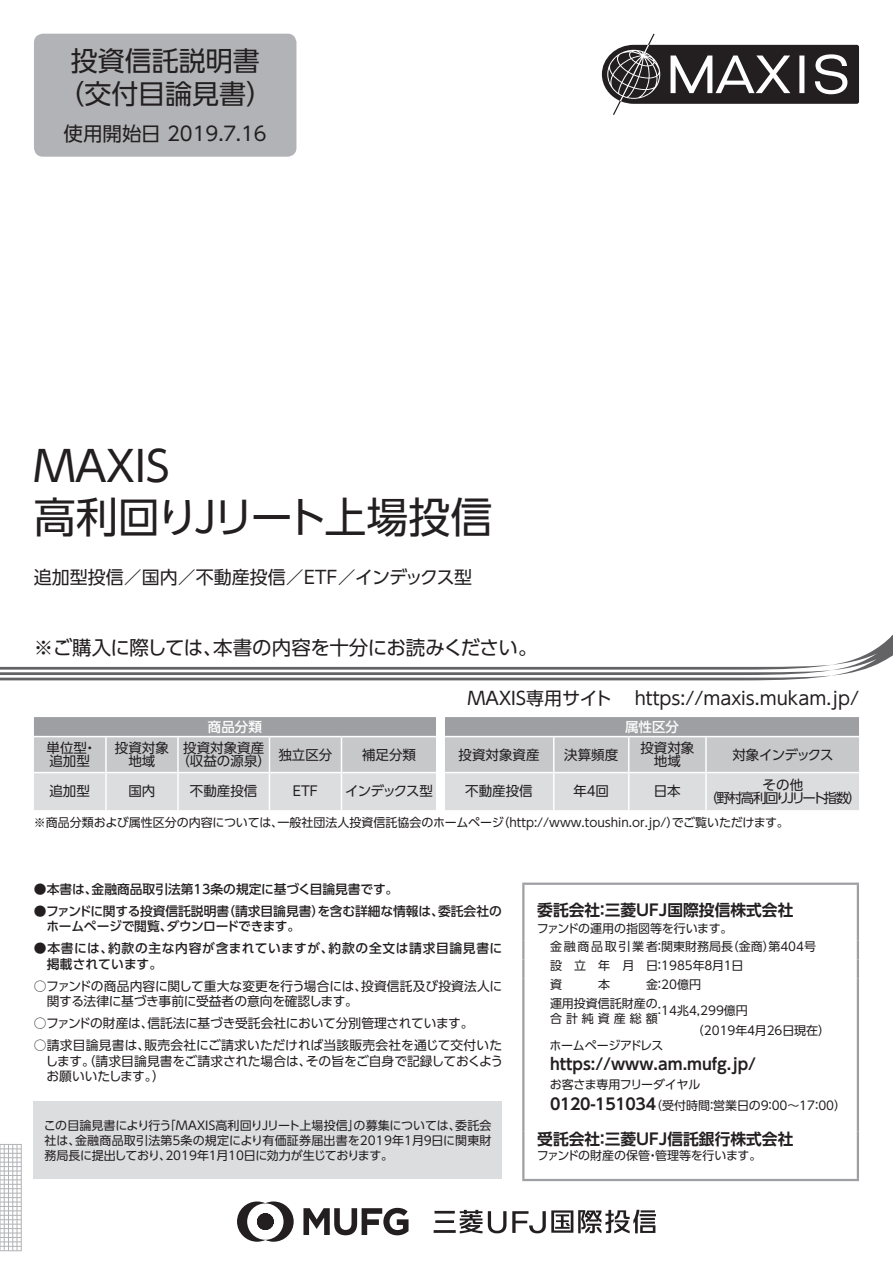
<style>
.page{position:relative;width:893px;height:1263px;background:#fff}
.page>*{position:absolute;margin:0;border:0;box-sizing:border-box;transform-origin:0 0}
.t1{font:42px/51px "UD Shin Go Pro";letter-spacing:-.095em;color:#231f20}
.t2{font:27px/33px "UD Shin Go Pro";color:#231f20;text-align:center}
.t3{font:19.5px "UD Shin Go Pro";letter-spacing:-.025em;color:#231f20}
.t4{font:19.5px "UD Shin Go Pro";letter-spacing:-.005em;color:#231f20}
.t5{font:18px "UD Shin Go Pro";color:#231f20}
.t6{font:700 15.75px "UD Shin Go Pro De";color:#231f20}
.t7{font:13.5px/13.5px "UD Shin Go Pro";color:#231f20;text-align:center}
.t8{font:13.5px/13.5px "UD Shin Go Pro";letter-spacing:-.1em;color:#231f20;text-align:center}
.t9{font:500 13.5px "UD Shin Go Pro";color:#fff}
.t10{font:13.5px "UD Shin Go Pro";letter-spacing:-.06em;color:#231f20}
.t11{font:13.5px "UD Shin Go Pro";letter-spacing:-.065em;color:#231f20}
.t12{font:12.75px/15.8px "UD Shin Go Pro";letter-spacing:-.01em;color:#231f20}
.t13{font:500 12.75px/15.8px "UD Shin Go Pro";color:#231f20}
.t14{font:500 12.75px/15.8px "UD Shin Go Pro";letter-spacing:.045em;color:#231f20}
.t15{font:12px/18.8px "UD Shin Go Pro";color:#231f20}
.t16{font:12px "UD Shin Go Pro";letter-spacing:-.03em;color:#231f20}
.t17{font:12px "UD Shin Go Pro";letter-spacing:.335em;color:#231f20}
.s1{font-family:"UD Shin Go Pro De";font-weight:700;font-size:15.75px}
</style>
<div class="page">
<svg style="left:0;top:635px;width:893px;height:45px"></svg>
<div style="left:35px;top:35px;width:260px;height:120px;background:#b2b3b7;border-radius:8px"></div>
<div style="left:34px;top:34px;width:262px;height:123px;border:3px solid #b2b3b7;border-radius:8px"></div>
<svg style="left:34px;top:717px;width:825px;height:93px;background:#c8c9cb"></svg>
<hr style="left:34px;top:736px;width:72px;height:1px;background:#fff">
<hr style="left:106px;top:736px;width:72px;height:1px;background:#fff">
<hr style="left:105px;top:737px;width:2px;height:35px;background:#fff">
<hr style="left:178px;top:736px;width:91px;height:1px;background:#fff">
<hr style="left:177px;top:737px;width:2px;height:35px;background:#fff">
<hr style="left:269px;top:736px;width:72px;height:1px;background:#fff">
<hr style="left:269px;top:737px;width:1px;height:35px;background:#fff">
<hr style="left:341px;top:736px;width:95px;height:1px;background:#fff">
<hr style="left:341px;top:737px;width:1px;height:35px;background:#fff">
<hr style="left:445px;top:736px;width:109px;height:1px;background:#fff">
<hr style="left:554px;top:736px;width:75px;height:1px;background:#fff">
<hr style="left:553px;top:737px;width:1px;height:35px;background:#fff">
<hr style="left:629px;top:736px;width:77px;height:1px;background:#fff">
<hr style="left:628px;top:737px;width:1px;height:35px;background:#fff">
<hr style="left:706px;top:736px;width:153px;height:1px;background:#fff">
<hr style="left:705px;top:737px;width:2px;height:35px;background:#fff">
<hr style="left:34px;top:772px;width:72px;height:1px;background:#fff">
<hr style="left:106px;top:772px;width:72px;height:1px;background:#fff">
<hr style="left:105px;top:773px;width:2px;height:37px;background:#fff">
<hr style="left:178px;top:772px;width:91px;height:1px;background:#fff">
<hr style="left:177px;top:773px;width:2px;height:37px;background:#fff">
<hr style="left:269px;top:772px;width:72px;height:1px;background:#fff">
<hr style="left:269px;top:773px;width:1px;height:37px;background:#fff">
<hr style="left:341px;top:772px;width:95px;height:1px;background:#fff">
<hr style="left:341px;top:773px;width:1px;height:37px;background:#fff">
<hr style="left:445px;top:772px;width:109px;height:1px;background:#fff">
<hr style="left:554px;top:772px;width:75px;height:1px;background:#fff">
<hr style="left:553px;top:773px;width:1px;height:37px;background:#fff">
<hr style="left:629px;top:772px;width:77px;height:1px;background:#fff">
<hr style="left:628px;top:773px;width:1px;height:37px;background:#fff">
<hr style="left:706px;top:772px;width:153px;height:1px;background:#fff">
<hr style="left:705px;top:773px;width:2px;height:37px;background:#fff">
<div style="left:34px;top:1101px;width:468px;height:78px;background:#dcdddf"></div>
<svg style="left:303px;top:1208px;width:105px;height:27px"></svg>
<svg style="left:237px;top:1201px;width:57px;height:41px"></svg>
<hr style="left:435px;top:1220px;width:19px;height:3px;background:#231f20">
<hr style="left:434px;top:1230px;width:22px;height:3px;background:#231f20">
<hr style="left:434px;top:1211px;width:21px;height:2px;background:#231f20">
<svg style="left:460px;top:1210px;width:22px;height:23px"></svg>
<svg style="left:488px;top:1210px;width:168px;height:23px"></svg>
<hr style="left:522px;top:882px;width:337px;height:3px;background:#9d9fa2">
<hr style="left:522px;top:885px;width:2px;height:56px;background:#9d9fa2">
<hr style="left:857px;top:885px;width:2px;height:56px;background:#9d9fa2">
<svg style="left:522px;top:941px;width:2px;height:56px"></svg>
<svg style="left:857px;top:941px;width:2px;height:56px"></svg>
<hr style="left:522px;top:997px;width:2px;height:27px;background:#9d9fa2">
<hr style="left:857px;top:997px;width:2px;height:27px;background:#9d9fa2">
<svg style="left:522px;top:1024px;width:2px;height:15px"></svg>
<svg style="left:857px;top:1024px;width:2px;height:15px"></svg>
<hr style="left:522px;top:1039px;width:2px;height:92px;background:#9d9fa2">
<hr style="left:857px;top:1039px;width:2px;height:92px;background:#9d9fa2">
<hr style="left:522px;top:1131px;width:2px;height:48px;background:#9d9fa2">
<hr style="left:857px;top:1131px;width:2px;height:48px;background:#9d9fa2">
<hr style="left:522px;top:1179px;width:337px;height:2px;background:#9d9fa2">
<svg style="left:602px;top:34px;width:257px;height:81px"></svg>
<svg style="left:1px;top:1144px;width:21px;height:107px"></svg>
<hr style="left:17px;top:1144px;width:1px;height:107px;background:#b2b3b7">
<hr style="left:12px;top:1144px;width:1px;height:107px;background:#b2b3b7">
<hr style="left:8px;top:1144px;width:1px;height:107px;background:#b2b3b7">
<hr style="left:4px;top:1144px;width:1px;height:107px;background:#b2b3b7">
<hr style="left:0;top:1144px;width:1px;height:107px;background:#b2b3b7">
<h2 class="t2" style="left:57px;top:43px;width:217px">投資信託説明書（交付目論見書）</h2>
<h3 class="t4" style="left:64px;top:118px;width:205px">使用開始日 2019.７.16</h3>
<h1 class="t1" style="left:34px;top:440px;width:460px">ＭＡＸＩＳ<br>高利回りＪリート上場投信</h1>
<h3 class="t5" style="left:34px;top:563px;width:440px">追加型投信／国内／不動産投信／ＥＴＦ／インデックス型</h3>
<h3 class="t3" style="left:34px;top:632px;width:505px">※ご購入に際しては、本書の内容を十分にお読みください。</h3>
<h3 class="t5" style="left:468px;top:684px;width:393px">ＭＡＸＩＳ専用サイト　 https://maxis.mukam.jp/</h3>
<p class="t9" style="left:208px;top:716px;width:55px">商品分類</p>
<p class="t9" style="left:625px;top:716px;width:55px">属性区分</p>
<p class="t7" style="left:47px;top:741px;width:51px;text-align:left">単位型・追加型</p>
<p class="t7" style="left:115px;top:741px;width:55px">投資対象地域</p>
<p class="t7" style="left:176px;top:741px;width:96px">投資対象資産（収益の源泉）</p>
<p class="t7" style="left:278px;top:747px;width:55px">独立区分</p>
<p class="t7" style="left:362px;top:747px;width:55px">補足分類</p>
<p class="t7" style="left:458px;top:747px;width:82px">投資対象資産</p>
<p class="t7" style="left:564px;top:747px;width:55px">決算頻度</p>
<p class="t7" style="left:640px;top:741px;width:55px">投資対象地域</p>
<p class="t10" style="left:732px;top:744px;width:103px">対象インデックス</p>
<p class="t7" style="left:49px;top:784px;width:42px">追加型</p>
<p class="t7" style="left:128px;top:784px;width:28px">国内</p>
<p class="t7" style="left:190px;top:784px;width:69px">不動産投信</p>
<p class="t7" style="left:290px;top:784px;width:32px">ＥＴＦ</p>
<p class="t11" style="left:345px;top:780px;width:89px">インデックス型</p>
<p class="t7" style="left:465px;top:784px;width:69px">不動産投信</p>
<p class="t7" style="left:574px;top:784px;width:37px">年４回</p>
<p class="t7" style="left:654px;top:784px;width:28px">日本</p>
<p class="t8" style="left:704px;top:777px;width:158px">その他<br>（野村高利回りJリート指数）</p>
<p class="t15" style="left:34px;top:813px;width:756px">※商品分類および属性区分の内容については、一般社団法人投資信託協会のホームページ（http://www.toushin.or.jp/）でご覧いただけます。</p>
<p class="t13" style="left:34px;top:881px;width:366px">●本書は、金融商品取引法第13条の規定に基づく目論見書です。</p>
<p class="t13" style="left:46px;top:902px;width:457px;text-indent:-12px">●ファンドに関する投資信託説明書（請求目論見書）を含む詳細な情報は、委託会社のホームページで閲覧、ダウンロードできます。</p>
<p class="t14" style="left:47px;top:940px;width:457px;text-indent:-13px">●本書には、約款の主な内容が含まれていますが、約款の全文は請求目論見書に掲載されています。</p>
<p class="t12" style="left:47px;top:977px;width:457px;text-indent:-13px">○ファンドの商品内容に関して重大な変更を行う場合には、投資信託及び投資法人に関する法律に基づき事前に受益者の意向を確認します。</p>
<p class="t12" style="left:34px;top:1015px;width:441px">○ファンドの財産は、信託法に基づき受託会社において分別管理されています。</p>
<p class="t12" style="left:45px;top:1037px;width:459px;text-align:justify;text-indent:-12px">○請求目論見書は、販売会社にご請求いただければ当該販売会社を通じて交付いたします。（請求目論見書をご請求された場合は、その旨をご自身で記録しておくようお願いいたします。）</p>
<p class="t15" style="left:44px;top:1117px;width:449px;line-height:15px;text-align:justify">この目論見書により行う「ＭＡＸＩＳ高利回りＪリート上場投信」の募集については、委託会社は、金融商品取引法第５条の規定により有価証券届出書を2019年１月９日に関東財務局長に提出しており、2019年１月10日に効力が生じております。</p>
<h3 class="t6" style="left:537px;top:897px;width:258px">委託会社：三菱ＵＦＪ国際投信株式会社</h3>
<p class="t15" style="left:550px;top:918px;width:268px;text-indent:-13px">ファンドの運用の指図等を行います。<br>金融商品取引業者：関東財務局長（金商）第404号設 立 年 月 日：1985年８月１日<br>資</p>
<p class="t15" style="left:550px;top:974px;width:153px;text-indent:96px">金：20億円運用投資信託財産の</p>
<p class="t17" style="left:550px;top:1008px;width:109px">合計純資産総額</p>
<p class="t15" style="left:692px;top:1000px;width:140px;line-height:19.5px;text-indent:-38px">：14兆4,299億円<br>（2019年４月26日現在）</p>
<p class="t16" style="left:550px;top:1035px;width:115px">ホームページアドレス</p>
<h3 class="t6" style="left:550px;top:1051px;width:208px">https://www.am.mufg.jp/</h3>
<p class="t15" style="left:550px;top:1074px;width:298px;line-height:21px">お客さま専用フリーダイヤル<br><span class="s1">0120-151034</span>（受付時間：営業日の９：00～17：00）</p>
<h3 class="t6" style="left:537px;top:1126px;width:258px">受託会社：三菱ＵＦＪ信託銀行株式会社</h3>
<p class="t15" style="left:537px;top:1145px;width:226px">ファンドの財産の保管・管理等を行います。</p>
<p class="t15" style="left:598px;top:974px;width:13px">本</p>
</div>
